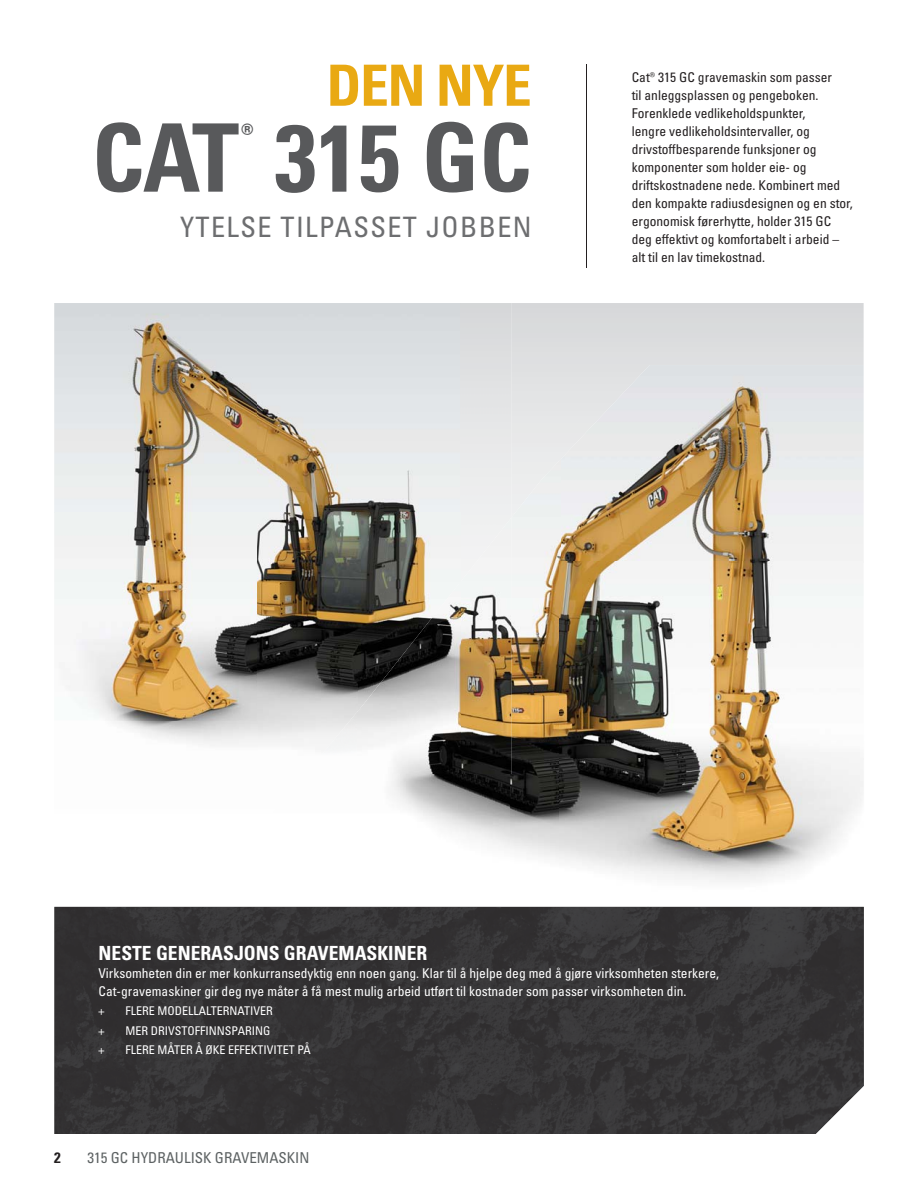
<style>
.page{position:relative;width:918px;height:1188px;background:#fff}
.page>*{position:absolute;margin:0;border:0;box-sizing:border-box;transform-origin:0 0}
.t1{font:94.5px "Univers LTCYR 67 Bold Cond";color:#58595b}
.t2{font:56.85px "Univers LTCYR 67 Bold Cond";letter-spacing:-.02em;color:#e9a913}
.t3{font:31.2px "Univers LTCYR 67 Bold Cond";color:#58595b}
.t4{font:condensed 28.2px "Univers LTCYR 57";letter-spacing:.05em;color:#6d6e70}
.t5{font:19.5px "Univers LTCYR 67 Bold Cond";color:#fff}
.t6{font:condensed 15px "Univers LTCYR 57";color:#5d6263}
.t7{font:15px "Univers LTCYR 67 Bold Cond";color:#231f20}
.t8{font:condensed 13.5px/18px "Univers LTCYR 57";color:#231f20}
.t9{font:condensed 13.5px/18px "Univers LTCYR 57";color:#fff}
.t10{font:condensed 12px "Univers LTCYR 57";color:#fff}
</style>
<div class="page">
<svg style="left:54px;top:303px;width:810px;height:604px"></svg>
<img style="left:54px;top:303px;width:407px;height:209px">
<img style="left:461px;top:303px;width:50px;height:215px">
<img style="left:54px;top:512px;width:203px;height:262px">
<img style="left:257px;top:512px;width:204px;height:157px">
<img style="left:257px;top:669px;width:100px;height:90px">
<svg style="left:195px;top:774px;width:62px;height:133px"></svg>
<img style="left:560px;top:365px;width:304px;height:542px">
<img style="left:509px;top:414px;width:51px;height:493px">
<img style="left:257px;top:759px;width:253px;height:148px">
<img style="left:460px;top:518px;width:51px;height:256px">
<img style="left:408px;top:569px;width:52px;height:205px">
<img style="left:357px;top:646px;width:52px;height:128px">
<img style="left:305px;top:711px;width:52px;height:63px">
<img style="left:54px;top:907px;width:810px;height:227px">
<hr style="left:586px;top:64px;width:1px;height:204px;background:#231f20">
<h2 class="t2" style="left:327px;top:58px;width:206px">DEN NYE</h2>
<h1 class="t1" style="left:92px;top:113px;width:441px">CAT 315 GC</h1>
<h3 class="t3" style="left:241px;top:121px;width:14px">®</h3>
<h3 class="t4" style="left:180px;top:214px;width:353px">YTELSE TILPASSET JOBBEN</h3>
<p class="t8" style="left:632px;top:69px;width:223px">Cat® 315 GC gravemaskin som passer<br>til anleggsplassen og pengeboken.<br>Forenklede vedlikeholdspunkter,<br>lengre vedlikeholdsintervaller, og drivstoffbesparende funksjoner og komponenter som holder eie- og driftskostnadene nede. Kombinert med den kompakte radiusdesignen og en stor, ergonomisk førerhytte, holder 315 GC deg effektivt og komfortabelt i arbeid – alt til en lav timekostnad.</p>
<h3 class="t5" style="left:99px;top:944px;width:330px">NESTE GENERASJONS GRAVEMASKINER</h3>
<p class="t9" style="left:99px;top:965px;width:622px">Virksomheten din er mer konkurransedyktig enn noen gang. Klar til å hjelpe deg med å gjøre virksomheten sterkere,<br>Cat-gravemaskiner gir deg nye måter å få mest mulig arbeid utført til kostnader som passer virksomheten din.</p>
<p class="t10" style="left:99px;top:1005px;width:7px">+</p>
<p class="t10" style="left:126px;top:1005px;width:149px">FLERE MODELLALTERNATIVER</p>
<p class="t10" style="left:99px;top:1025px;width:7px">+</p>
<p class="t10" style="left:126px;top:1025px;width:146px">MER DRIVSTOFFINNSPARING</p>
<p class="t10" style="left:99px;top:1044px;width:7px">+</p>
<p class="t10" style="left:126px;top:1044px;width:187px">FLERE MÅTER Å ØKE EFFEKTIVITET PÅ</p>
<p class="t7" style="left:54px;top:1150px;width:8px">2</p>
<p class="t6" style="left:87px;top:1150px;width:223px">315 GC HYDRAULISK GRAVEMASKIN</p>
</div>
